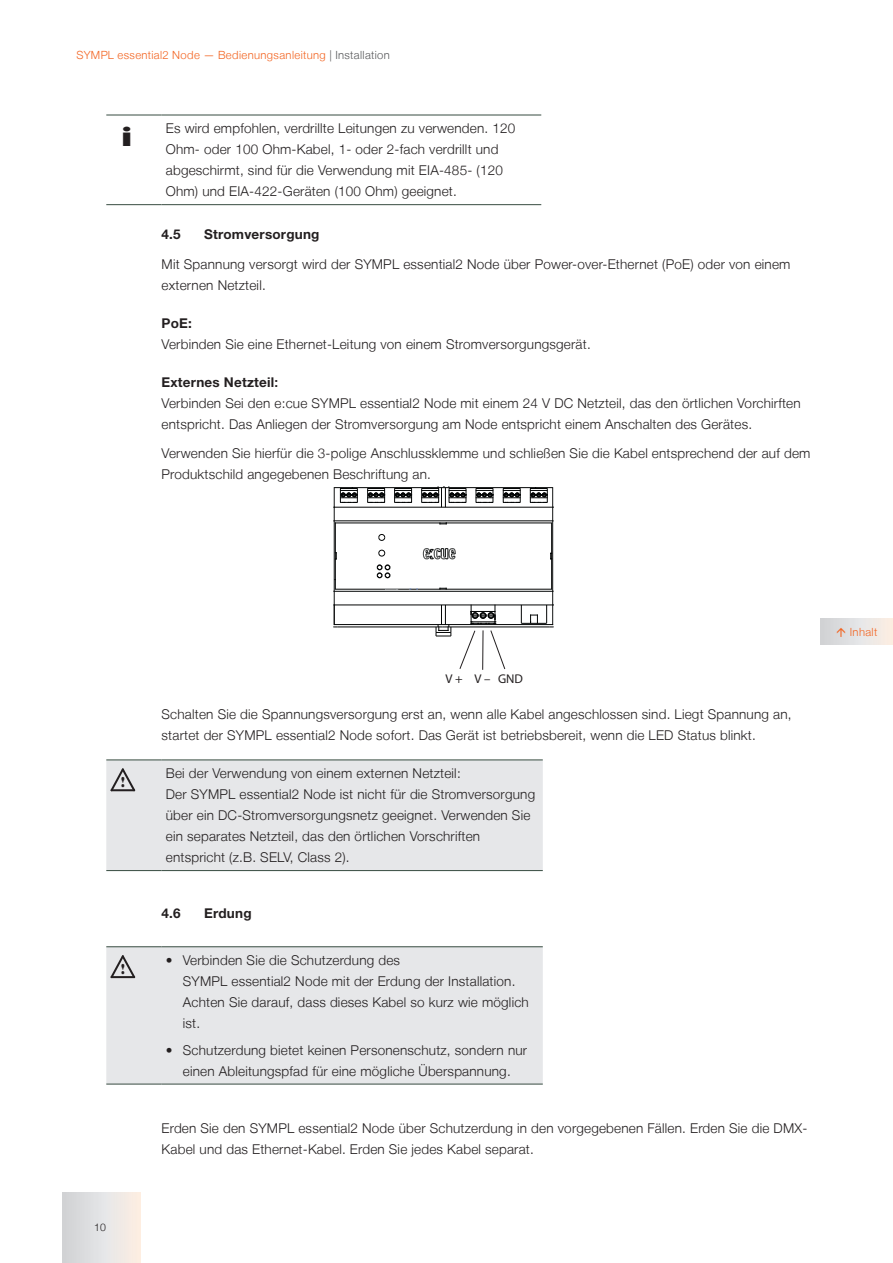
<style>
.page{position:relative;width:893px;height:1263px;background:#fff}
.page>*{position:absolute;margin:0;border:0;box-sizing:border-box;transform-origin:0 0}
.t1{font:27.6px "Bauhaus 93";color:#231f20;scale:1.41 1}
.t2{font:14.7px "Broadway";color:#231f20;scale:.66 1}
.Text__Introductions{font:300 13.5px/21px "Helvetica Neue LT";letter-spacing:.015em;color:#231f20}
.Text_Paragraph_Head{font:700 13.5px "Helvetica Neue LT Pro";letter-spacing:.015em;color:#231f20}
.t3{font:12.75px "Myriad Pro";color:#231f20}
.t4{font:300 11.25px "Helvetica Neue LT";letter-spacing:.035em;color:#f36421}
.t5{font:300 10.5px "Helvetica Neue LT";color:#231f20}
.s1{color:#57585a}
.s2{font-family:"Helvetica Neue LT";font-weight:500}
</style>
<div class="page">
<div style="left:63px;top:1192px;width:77px;height:71px;background:linear-gradient(to right,#cfd4d9,#fcf2e9)"></div>
<div style="left:821px;top:619px;width:72px;height:25px;background:linear-gradient(to right,#cfd4da,#fbf1e9)"></div>
<hr style="left:106px;top:115px;width:56px;height:1px;background:#374c41">
<hr style="left:162px;top:115px;width:379px;height:1px;background:#374c41">
<hr style="left:106px;top:204px;width:56px;height:1px;background:#374c41">
<hr style="left:162px;top:204px;width:379px;height:1px;background:#374c41">
<hr style="left:446px;top:523px;width:106px;height:1px;background:#030505">
<hr style="left:335px;top:523px;width:111px;height:1px;background:#030505">
<hr style="left:335px;top:523px;width:1px;height:36px;background:#030505">
<svg style="left:335px;top:552px;width:2px;height:8px"></svg>
<hr style="left:335px;top:559px;width:1px;height:30px;background:#030505">
<svg style="left:423px;top:548px;width:33px;height:12px"></svg>
<hr style="left:334px;top:624px;width:219px;height:1px;background:#030505">
<hr style="left:552px;top:488px;width:1px;height:136px;background:#030505">
<hr style="left:334px;top:487px;width:219px;height:1px;background:#030505">
<hr style="left:334px;top:488px;width:1px;height:136px;background:#030505">
<hr style="left:334px;top:521px;width:219px;height:1px;background:#030505">
<hr style="left:338px;top:627px;width:100px;height:1px;background:#030505">
<hr style="left:449px;top:627px;width:100px;height:1px;background:#030505">
<hr style="left:334px;top:605px;width:219px;height:1px;background:#030505">
<hr style="left:334px;top:507px;width:219px;height:1px;background:#030505">
<hr style="left:551px;top:523px;width:1px;height:66px;background:#030505">
<hr style="left:335px;top:589px;width:217px;height:1px;background:#030505">
<svg style="left:334px;top:588px;width:4px;height:40px"></svg>
<hr style="left:334px;top:591px;width:219px;height:1px;background:#030505">
<svg style="left:436px;top:605px;width:16px;height:32px"></svg>
<svg style="left:521px;top:588px;width:32px;height:40px"></svg>
<svg style="left:530px;top:487px;width:23px;height:37px"></svg>
<div style="left:503px;top:488px;width:17px;height:14px;border:1px solid #030505"></div>
<svg style="left:503px;top:490px;width:17px;height:13px"></svg>
<div style="left:476px;top:488px;width:17px;height:14px;border:1px solid #030505"></div>
<svg style="left:476px;top:490px;width:17px;height:13px"></svg>
<svg style="left:422px;top:487px;width:44px;height:20px"></svg>
<div style="left:394px;top:488px;width:18px;height:14px;border:1px solid #030505"></div>
<svg style="left:395px;top:490px;width:17px;height:13px"></svg>
<div style="left:368px;top:488px;width:17px;height:14px;border:1px solid #030505"></div>
<svg style="left:368px;top:490px;width:17px;height:13px"></svg>
<svg style="left:334px;top:487px;width:23px;height:37px"></svg>
<svg style="left:471px;top:605px;width:25px;height:19px"></svg>
<svg style="left:385px;top:589px;width:13px;height:1px"></svg>
<svg style="left:379px;top:550px;width:6px;height:6px"></svg>
<svg style="left:379px;top:534px;width:6px;height:7px"></svg>
<svg style="left:377px;top:565px;width:13px;height:13px"></svg>
<svg style="left:459px;top:630px;width:17px;height:39px"></svg>
<hr style="left:482px;top:630px;width:1px;height:40px;background:#231f20">
<svg style="left:490px;top:630px;width:15px;height:40px"></svg>
<div style="left:106px;top:761px;width:437px;height:109px;background:#e6e7e9"></div>
<hr style="left:162px;top:760px;width:381px;height:1px;background:#374c41">
<hr style="left:162px;top:870px;width:381px;height:1px;background:#374c41">
<hr style="left:106px;top:870px;width:56px;height:1px;background:#374c41">
<hr style="left:106px;top:760px;width:56px;height:1px;background:#374c41">
<svg style="left:111px;top:768px;width:24px;height:23px"></svg>
<div style="left:106px;top:947px;width:437px;height:137px;background:#e6e7e9"></div>
<hr style="left:162px;top:1084px;width:381px;height:1px;background:#374c41">
<hr style="left:106px;top:1084px;width:56px;height:1px;background:#374c41">
<hr style="left:162px;top:946px;width:381px;height:1px;background:#374c41">
<hr style="left:106px;top:946px;width:56px;height:1px;background:#374c41">
<svg style="left:111px;top:955px;width:24px;height:23px"></svg>
<svg style="left:837px;top:627px;width:8px;height:9px"></svg>
<p class="t4" style="left:77px;top:48px;width:315px">SYMPL essential2 Node — Bedienungsanleitung <span class="s1">| Installation</span></p>
<p class="t1" style="left:121px;top:121px;width:10px">i</p>
<p class="Text__Introductions" style="left:166px;top:118px;width:351px">Es wird empfohlen, verdrillte Leitungen zu verwenden. 120<br>Ohm- oder 100 Ohm-Kabel, 1- oder 2-fach verdrillt und abgeschirmt, sind für die Verwendung mit EIA-485- (120<br>Ohm) und EIA-422-Geräten (100 Ohm) geeignet.</p>
<p class="Text_Paragraph_Head" style="left:162px;top:226px;width:21px">4.5</p>
<p class="Text_Paragraph_Head" style="left:204px;top:226px;width:117px">Stromversorgung</p>
<p class="Text__Introductions" style="left:162px;top:253px;width:630px">Mit Spannung versorgt wird der SYMPL essential2 Node über Power-over-Ethernet (PoE) oder von einem externen Netzteil.</p>
<p class="Text_Paragraph_Head" style="left:162px;top:315px;width:32px">PoE:</p>
<p class="Text__Introductions" style="left:162px;top:333px;width:431px">Verbinden Sie eine Ethernet-Leitung von einem Stromversorgungsgerät.</p>
<p class="Text_Paragraph_Head" style="left:162px;top:374px;width:118px">Externes Netzteil<span class="s2">:</span></p>
<p class="Text__Introductions" style="left:162px;top:392px;width:641px">Verbinden Sei den e:cue SYMPL essential2 Node mit einem 24 V DC Netzteil, das den örtlichen Vorchirften entspricht. Das Anliegen der Stromversorgung am Node entspricht einem Anschalten des Gerätes.</p>
<p class="Text__Introductions" style="left:162px;top:443px;width:650px">Verwenden Sie hierfür die 3-polige Anschlussklemme und schließen Sie die Kabel entsprechend der auf dem<br>Produktschild angegebenen Beschriftung an.</p>
<p class="t3" style="left:445px;top:671px;width:79px">V + V – GND</p>
<p class="t2" style="left:121px;top:774px;width:7px">!</p>
<p class="Text__Introductions" style="left:162px;top:703px;width:631px">Schalten Sie die Spannungsversorgung erst an, wenn alle Kabel angeschlossen sind. Liegt Spannung an, startet der SYMPL essential2 Node sofort. Das Gerät ist betriebsbereit, wenn die LED Status blinkt.</p>
<p class="Text__Introductions" style="left:166px;top:762px;width:296px">Bei der Verwendung von einem externen Netzteil:</p>
<p class="Text__Introductions" style="left:166px;top:783px;width:371px">Der SYMPL essential2 Node ist nicht für die Stromversorgung über ein DC-Stromversorgungsnetz geeignet. Verwenden Sie ein separates Netzteil, das den örtlichen Vorschriften entspricht (z.B. SELV, Class 2).</p>
<p class="Text_Paragraph_Head" style="left:162px;top:905px;width:21px">4.6</p>
<p class="Text_Paragraph_Head" style="left:204px;top:905px;width:49px">Erdung</p>
<p class="t2" style="left:121px;top:961px;width:7px">!</p>
<p class="Text__Introductions" style="left:183px;top:949px;width:347px;text-indent:-17px">• Verbinden Sie die Schutzerdung des<br>SYMPL essential2 Node mit der Erdung der Installation.<br>Achten Sie darauf, dass dieses Kabel so kurz wie möglich ist.</p>
<p class="Text__Introductions" style="left:166px;top:1039px;width:363px;text-align:center">• Schutzerdung bietet keinen Personenschutz, sondern nur einen Ableitungspfad für eine mögliche Überspannung.</p>
<p class="Text__Introductions" style="left:162px;top:1117px;width:647px">Erden Sie den SYMPL essential2 Node über Schutzerdung in den vorgegebenen Fällen. Erden Sie die DMX-<br>Kabel und das Ethernet-Kabel. Erden Sie jedes Kabel separat.</p>
<p class="t5" style="left:94px;top:1221px;width:13px">10</p>
<p class="t4" style="left:850px;top:625px;width:29px">Inhalt</p>
</div>
